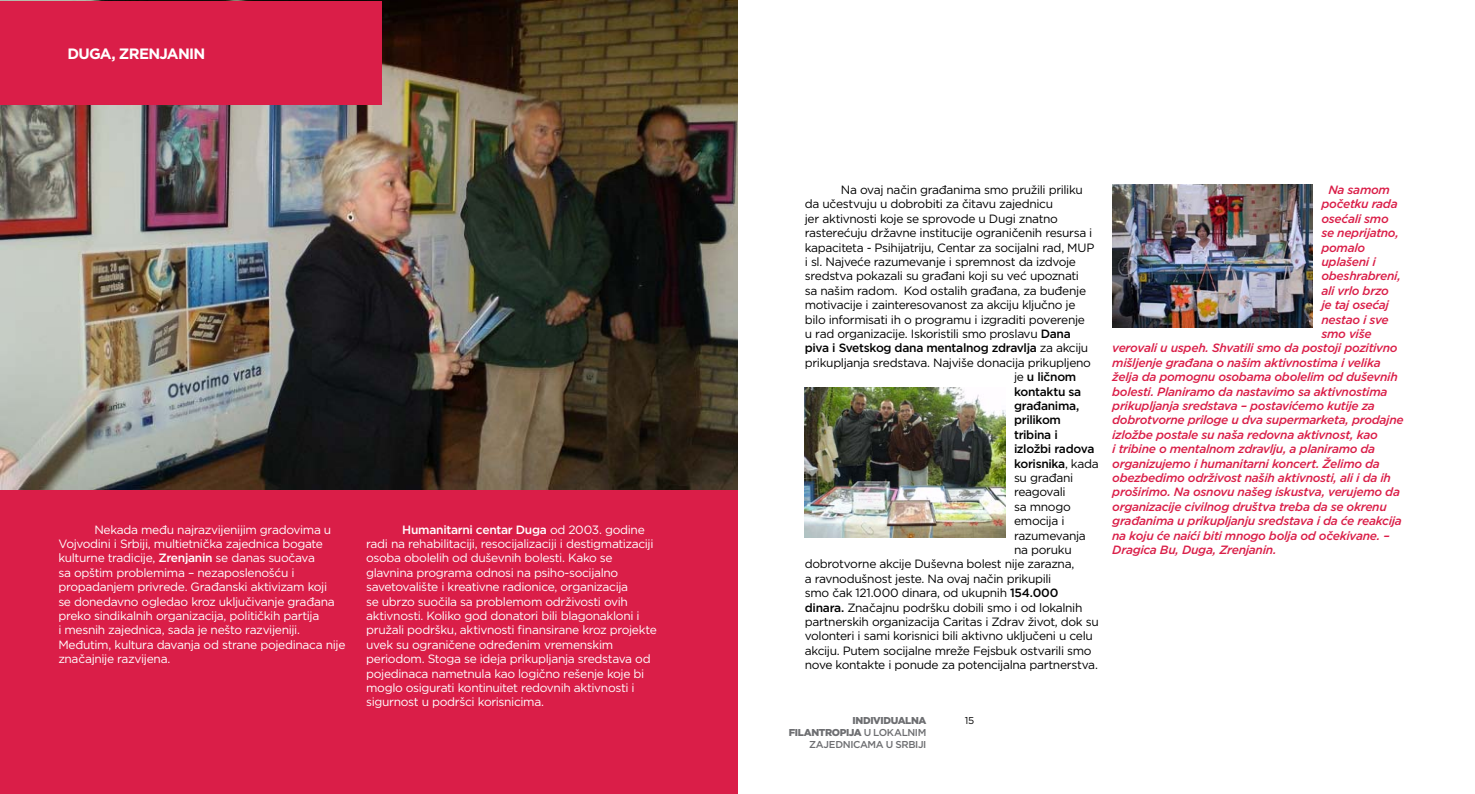
<style>
.page{position:relative;width:1475px;height:794px;background:#fff}
.page>*{position:absolute;margin:0;border:0;box-sizing:border-box;transform-origin:0 0}
.t1{font:700 15px "Gotham";letter-spacing:-.045em;color:#fff}
.t2{font:12px/14.4px "Gotham";letter-spacing:-.03em;color:#fff}
.t3{font:12px "Gotham";letter-spacing:-.03em;color:#000}
.t4{font:italic 500 12px "Gotham";letter-spacing:-.025em;color:#da1e48}
.t5{font:500 12px "Gotham";letter-spacing:-.025em;color:#000}
.t6{font:500 10px/12px "Gotham";letter-spacing:-.035em;color:#6d6e71;text-align:right}
.t7{font:900 10px "Gotham";letter-spacing:-.04em;color:#6d6e71}
.t8{font:10px "Gotham";color:#000}
.s1{font-weight:500}
.s2{font-weight:400}
.s3{font-weight:900}
</style>
<div class="page">
<div style="left:0;top:489px;width:737px;height:305px;background:#da1e48"></div>
<img style="left:0;top:1px;width:737px;height:488px">
<img style="left:1112px;top:184px;width:200px;height:143px">
<img style="left:804px;top:388px;width:201px;height:149px">
<div style="left:0;top:1px;width:381px;height:103px;background:#da1e48"></div>
<p class="t1" style="left:67px;top:44px;width:139px">DUGA, ZRENJANIN</p>
<p class="t2" style="left:58px;top:522px;width:288px;text-indent:36px">Nekada među najrazvijenijim gradovima u Vojvodini i Srbiji, multietnička zajednica bogate kulturne tradicije, <span class="s1">Zrenjanin</span> se danas suočava<br>sa opštim problemima – nezaposlenošću i propadanjem privrede. Građanski aktivizam koji<br>se donedavno ogledao kroz uključivanje građana preko sindikalnih organizacija, političkih partija<br>i mesnih zajednica, sada je nešto razvijeniji.<br>Međutim, kultura davanja od strane pojedinaca nije značajnije razvijena.</p>
<p class="t2" style="left:366px;top:522px;width:292px;text-indent:36px"><span class="s1">Humanitarni centar Duga</span> od 2003. godine radi na rehabilitaciji, resocijalizaciji i destigmatizaciji osoba obolelih od duševnih bolesti. Kako se glavnina programa odnosi na psiho-socijalno savetovalište i kreativne radionice, organizacija<br>se ubrzo suočila sa problemom održivosti ovih aktivnosti. Koliko god donatori bili blagonakloni i pružali podršku, aktivnosti finansirane kroz projekte uvek su ograničene određenim vremenskim periodom. Stoga se ideja prikupljanja sredstava od pojedinaca nametnula kao logično rešenje koje bi moglo osigurati kontinuitet redovnih aktivnosti i sigurnost u podršci korisnicima.</p>
<p class="t3" style="left:840px;top:182px;width:243px">Na ovaj način građanima smo pružili priliku</p>
<p class="t3" style="left:804px;top:196px;width:250px">da učestvuju u dobrobiti za čitavu zajednicu</p>
<p class="t3" style="left:804px;top:211px;width:254px">jer aktivnosti koje se sprovode u Dugi znatno</p>
<p class="t3" style="left:804px;top:225px;width:289px">rasterećuju državne institucije ograničenih resursa i</p>
<p class="t3" style="left:804px;top:240px;width:291px">kapaciteta - Psihijatriju, Centar za socijalni rad, MUP</p>
<p class="t3" style="left:804px;top:254px;width:273px">i sl. Najveće razumevanje i spremnost da izdvoje</p>
<p class="t3" style="left:804px;top:268px;width:276px">sredstva pokazali su građani koji su već upoznati</p>
<p class="t3" style="left:804px;top:283px;width:283px">sa našim radom. Kod ostalih građana, za buđenje</p>
<p class="t3" style="left:804px;top:297px;width:272px">motivacije i zainteresovanost za akciju ključno je</p>
<p class="t3" style="left:804px;top:312px;width:281px">bilo informisati ih o programu i izgraditi poverenje</p>
<p class="t3" style="left:804px;top:326px;width:267px">u rad organizacije. Iskoristili smo proslavu <span class="s1">Dana</span></p>
<p class="t5" style="left:804px;top:340px;width:285px">piva i Svetskog dana mentalnog zdravlja <span class="s2">za akciju</span></p>
<p class="t3" style="left:804px;top:355px;width:288px">prikupljanja sredstava. Najviše donacija prikupljeno</p>
<p class="t5" style="left:1013px;top:369px;width:64px"><span class="s2">je</span> u ličnom</p>
<p class="t5" style="left:1013px;top:383px;width:69px">kontaktu sa</p>
<p class="t5" style="left:1013px;top:398px;width:67px">građanima,</p>
<p class="t5" style="left:1013px;top:412px;width:48px">prilikom</p>
<p class="t5" style="left:1013px;top:427px;width:45px">tribina i</p>
<p class="t5" style="left:1013px;top:441px;width:82px">izložbi radova</p>
<p class="t5" style="left:1013px;top:455px;width:86px">korisnika<span class="s2">, kada</span></p>
<p class="t3" style="left:1013px;top:470px;width:61px">su građani</p>
<p class="t3" style="left:1013px;top:484px;width:53px">reagovali</p>
<p class="t3" style="left:1013px;top:499px;width:58px">sa mnogo</p>
<p class="t3" style="left:1013px;top:513px;width:52px">emocija i</p>
<p class="t3" style="left:1013px;top:528px;width:73px">razumevanja</p>
<p class="t3" style="left:1013px;top:542px;width:59px">na poruku</p>
<p class="t3" style="left:804px;top:556px;width:271px">dobrotvorne akcije Duševna bolest nije zarazna,</p>
<p class="t3" style="left:804px;top:571px;width:248px">a ravnodušnost jeste. Na ovaj način prikupili</p>
<p class="t3" style="left:804px;top:585px;width:255px">smo čak 121.000 dinara, od ukupnih <span class="s1">154.000</span></p>
<p class="t3" style="left:804px;top:600px;width:279px"><span class="s1">dinara.</span> Značajnu podršku dobili smo i od lokalnih</p>
<p class="t3" style="left:804px;top:614px;width:295px">partnerskih organizacija Caritas i Zdrav život, dok su</p>
<p class="t3" style="left:804px;top:628px;width:289px">volonteri i sami korisnici bili aktivno uključeni u celu</p>
<p class="t3" style="left:804px;top:643px;width:288px">akciju. Putem socijalne mreže Fejsbuk ostvarili smo</p>
<p class="t3" style="left:804px;top:657px;width:295px">nove kontakte i ponude za potencijalna partnerstva.</p>
<p class="t4" style="left:1328px;top:182px;width:63px">Na samom</p>
<p class="t4" style="left:1321px;top:196px;width:78px">početku rada</p>
<p class="t4" style="left:1321px;top:211px;width:69px">osećali smo</p>
<p class="t4" style="left:1321px;top:225px;width:79px">se neprijatno,</p>
<p class="t4" style="left:1321px;top:239px;width:45px">pomalo</p>
<p class="t4" style="left:1321px;top:254px;width:56px">uplašeni i</p>
<p class="t4" style="left:1321px;top:268px;width:81px">obeshrabreni,</p>
<p class="t4" style="left:1321px;top:283px;width:69px">ali vrlo brzo</p>
<p class="t4" style="left:1321px;top:297px;width:69px">je taj osećaj</p>
<p class="t4" style="left:1321px;top:311px;width:69px">nestao i sve</p>
<p class="t4" style="left:1321px;top:326px;width:52px">smo više</p>
<p class="t4" style="left:1112px;top:340px;width:287px">verovali u uspeh. Shvatili smo da postoji pozitivno</p>
<p class="t4" style="left:1112px;top:355px;width:270px">mišljenje građana o našim aktivnostima i velika</p>
<p class="t4" style="left:1112px;top:369px;width:287px">želja da pomognu osobama obolelim od duševnih</p>
<p class="t4" style="left:1112px;top:383px;width:277px">bolesti. Planiramo da nastavimo sa aktivnostima</p>
<p class="t4" style="left:1112px;top:398px;width:264px">prikupljanja sredstava – postavićemo kutije za</p>
<p class="t4" style="left:1112px;top:412px;width:293px">dobrotvorne priloge u dva supermarketa, prodajne</p>
<p class="t4" style="left:1112px;top:427px;width:267px">izložbe postale su naša redovna aktivnost, kao</p>
<p class="t4" style="left:1112px;top:441px;width:264px">i tribine o mentalnom zdravlju, a planiramo da</p>
<p class="t4" style="left:1112px;top:455px;width:269px">organizujemo i humanitarni koncert. Želimo da</p>
<p class="t4" style="left:1112px;top:470px;width:280px">obezbedimo održivost naših aktivnosti, ali i da ih</p>
<p class="t4" style="left:1112px;top:484px;width:289px">proširimo. Na osnovu našeg iskustva, verujemo da</p>
<p class="t4" style="left:1112px;top:499px;width:276px">organizacije civilnog društva treba da se okrenu</p>
<p class="t4" style="left:1112px;top:513px;width:291px">građanima u prikupljanju sredstava i da će reakcija</p>
<p class="t4" style="left:1112px;top:527px;width:279px">na koju će naići biti mnogo bolja od očekivane. –</p>
<p class="t4" style="left:1112px;top:542px;width:166px">Dragica Bu, Duga, Zrenjanin.</p>
<p class="t7" style="left:852px;top:713px;width:75px">INDIVIDUALNA</p>
<p class="t8" style="left:964px;top:714px;width:11px">15</p>
<p class="t6" style="left:788px;top:726px;width:139px"><span class="s3">FILANTROPIJA</span> U LOKALNIM<br>ZAJEDNICAMA U SRBIJI</p>
</div>
